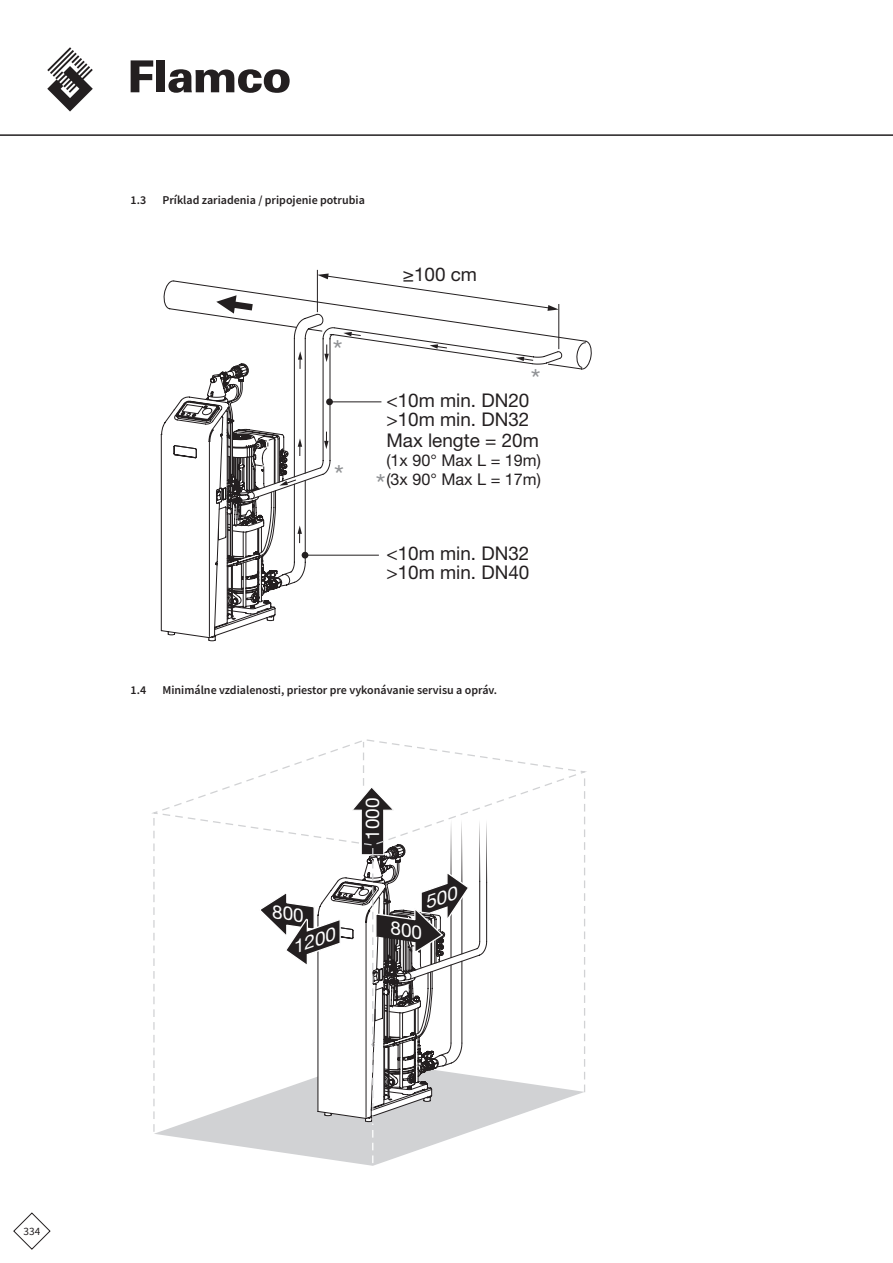
<style>
.page{position:relative;width:893px;height:1263px;background:#fff}
.page>*{position:absolute;margin:0;border:0;box-sizing:border-box;transform-origin:0 0}
.t1{font:27.9px "Helvetica Neue LT Com";color:#919396}
.t2{font:18.9px/18.9px "Helvetica Neue LT Com";color:#231f20}
.t3{font:18.9px "Helvetica Neue LT Com";color:#fff}
.t4{font:italic 17.85px "Helvetica Neue LT Com";color:#fff;scale:1.12 1}
.t5{font:16.2px/18.9px "Helvetica Neue LT Com";color:#231f20}
.t6{font:600 12px "Source Sans Pro";color:#231f20}
.t7{font:11.25px "Source Sans Pro";color:#231f20}
</style>
<div class="page">
<svg style="left:13px;top:1212px;width:38px;height:38px"></svg>
<svg style="left:47px;top:47px;width:46px;height:65px"></svg>
<svg style="left:131px;top:60px;width:22px;height:32px"></svg>
<div style="left:156px;top:60px;width:9px;height:32px;background:#231f20"></div>
<svg style="left:168px;top:69px;width:122px;height:24px"></svg>
<svg style="left:559px;top:304px;width:33px;height:66px"></svg>
<hr style="left:317px;top:270px;width:1px;height:42px;background:#231f20">
<svg style="left:161px;top:273px;width:398px;height:365px"></svg>
<hr style="left:0;top:134px;width:893px;height:2px;background:#231f20">
<svg style="left:152px;top:739px;width:435px;height:424px"></svg>
<p class="t6" style="left:131px;top:192px;width:17px">1.3</p>
<p class="t6" style="left:162px;top:192px;width:204px">Príklad zariadenia / pripojenie potrubia</p>
<h1 class="t1" style="left:333px;top:333px;width:11px">*</h1>
<h2 class="t2" style="left:403px;top:265px;width:76px">≥100 cm</h2>
<h1 class="t1" style="left:531px;top:362px;width:11px">*</h1>
<h2 class="t2" style="left:386px;top:390px;width:145px">&lt;10m min. DN20 &gt;10m min. DN32</h2>
<h2 class="t2" style="left:386px;top:431px;width:154px">Max lengte = 20m</h2>
<h3 class="t5" style="left:386px;top:450px;width:156px">(1x 90° Max L = 19m) (3x 90° Max L = 17m)</h3>
<h1 class="t1" style="left:334px;top:462px;width:53px">* *</h1>
<h2 class="t2" style="left:386px;top:543px;width:145px">&lt;10m min. DN32 &gt;10m min. DN40</h2>
<p class="t6" style="left:131px;top:682px;width:17px">1.4</p>
<p class="t6" style="left:162px;top:682px;width:336px">Minimálne vzdialenosti, priestor pre vykonávanie servisu a opráv.</p>
<h2 class="t3" style="left:361px;top:840px;width:44px;rotate:-90deg">1000</h2>
<h3 class="t4" style="left:288px;top:937px;width:41px;rotate:-19deg">1200</h3>
<p class="t7" style="left:24px;top:1224px;width:18px">334</p>
</div>
